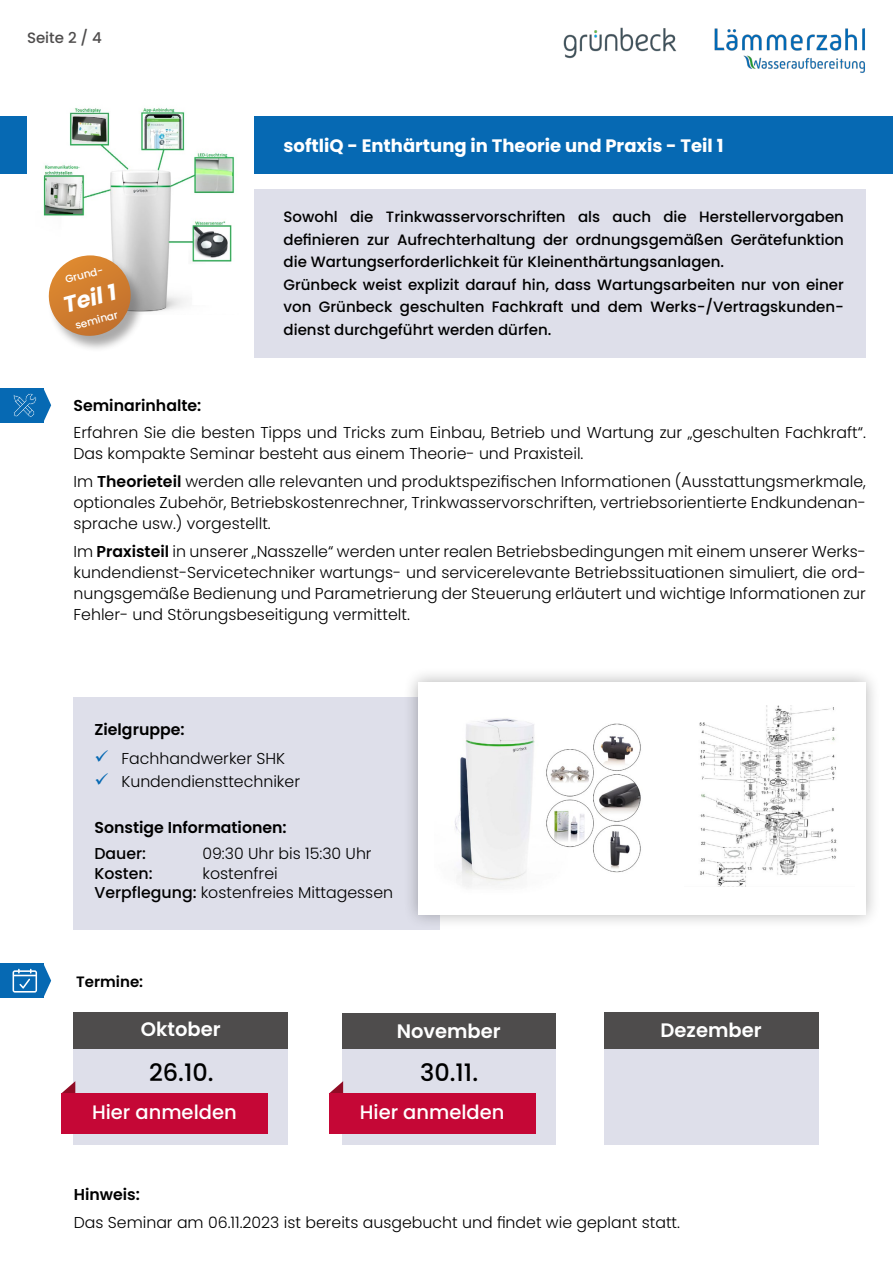
<style>
.page{position:relative;width:893px;height:1263px;background:#fff}
.page>*{position:absolute;margin:0;border:0;box-sizing:border-box;transform-origin:0 0}
.t1{font:500 24px "Poppins";color:#000}
.t2{font:italic 700 22.5px "Poppins";color:#fff}
.t3{font:500 19.5px "Poppins";color:#fff}
.t4{font:600 19.5px "Poppins";color:#fff}
.t5{font:700 18px "Poppins";color:#fff}
.t6{font:300 15.75px/21px "Poppins";color:#000}
.t7{font:600 15.75px "Poppins";color:#000}
.t8{font:500 15.75px "Poppins";color:#000}
.t9{font:500 15px/22.5px "Poppins";color:#000}
.t10{font:500 15px "Poppins";color:#4e4c4c}
.t11{font:600 15px "Poppins";color:#000}
.t12{font:500 10.5px "Poppins";color:#fff}
.s1{font-weight:600}
.s2{font-weight:500}
</style>
<div class="page">
<div style="left:254px;top:189px;width:612px;height:169px;background:#dedfea"></div>
<div style="left:342px;top:1013px;width:214px;height:37px;background:#4e4c4c"></div>
<div style="left:342px;top:1049px;width:214px;height:96px;background:#dedfea"></div>
<svg style="left:329px;top:1081px;width:14px;height:12px"></svg>
<div style="left:329px;top:1093px;width:207px;height:41px;background:#c50736"></div>
<div style="left:254px;top:116px;width:639px;height:58px;background:#0669b3"></div>
<img style="left:714px;top:28px;width:151px;height:45px">
<img style="left:563px;top:28px;width:113px;height:30px">
<div style="left:0;top:116px;width:27px;height:58px;background:#0669b3"></div>
<img style="left:43px;top:108px;width:192px;height:204px">
<div style="left:48px;top:256px;width:98px;height:96px;background:#4e4c4c;opacity:.48"></div>
<svg style="left:44px;top:255px;width:91px;height:85px"></svg>
<div style="left:604px;top:1012px;width:214px;height:37px;background:#4e4c4c"></div>
<div style="left:74px;top:1012px;width:214px;height:37px;background:#4e4c4c"></div>
<div style="left:74px;top:1049px;width:214px;height:96px;background:#dedfea"></div>
<div style="left:604px;top:1049px;width:214px;height:96px;background:#dedfea"></div>
<div style="left:0;top:963px;width:43px;height:35px;background:#0669b3"></div>
<svg style="left:43px;top:963px;width:8px;height:35px"></svg>
<svg style="left:13px;top:969px;width:24px;height:23px"></svg>
<div style="left:73px;top:697px;width:367px;height:232px;background:#dedfea"></div>
<div style="left:403px;top:667px;width:478px;height:262px;background:#000;opacity:.3"></div>
<div style="left:418px;top:682px;width:448px;height:232px;background:#fff"></div>
<img style="left:699px;top:706px;width:138px;height:181px">
<img style="left:455px;top:718px;width:186px;height:169px">
<div style="left:0;top:388px;width:43px;height:34px;background:#0669b3"></div>
<svg style="left:13px;top:393px;width:24px;height:24px"></svg>
<svg style="left:43px;top:388px;width:8px;height:34px"></svg>
<svg style="left:62px;top:1081px;width:13px;height:12px"></svg>
<div style="left:61px;top:1093px;width:207px;height:41px;background:#c50736"></div>
<p class="t10" style="left:27px;top:29px;width:76px">Seite 2 / 4</p>
<p class="t12" style="left:64px;top:274px;width:45px;rotate:-15deg">Grund-</p>
<p class="t12" style="left:74px;top:319px;width:45px;rotate:-15deg">seminar</p>
<h2 class="t2" style="left:60px;top:292px;width:56px;rotate:-15deg">Teil 1</h2>
<p class="t5" style="left:284px;top:136px;width:441px">softliQ - Enthärtung in Theorie und Praxis - Teil 1</p>
<p class="t9" style="left:284px;top:206px;width:562px">Sowohl die Trinkwasservorschriften als auch die Herstellervorgaben definieren zur Aufrechterhaltung der ordnungsgemäßen Gerätefunktion die Wartungserforderlichkeit für Kleinenthärtungsanlagen.<br>Grünbeck weist explizit darauf hin, dass Wartungsarbeiten nur von einer von Grünbeck geschulten Fachkraft und dem Werks-/Vertragskunden&shy;dienst durchgeführt werden dürfen.</p>
<p class="t7" style="left:73px;top:396px;width:129px">Seminarinhalte:</p>
<p class="t6" style="left:73px;top:422px;width:794px">Erfahren Sie die besten Tipps und Tricks zum Einbau, Betrieb und Wartung zur „geschulten Fachkraft“.<br>Das kompakte Seminar besteht aus einem Theorie- und Praxisteil.</p>
<p class="t6" style="left:73px;top:471px;width:794px;text-align:justify">Im <span class="s1">Theorieteil</span> werden alle relevanten und produktspezifischen Informationen (Ausstattungsmerkmale, optionales Zubehör, Betriebskostenrechner, Trinkwasservorschriften, vertriebsorientierte Endkundenan&shy;sprache usw.) vorgestellt.</p>
<p class="t6" style="left:73px;top:541px;width:794px;text-align:justify">Im <span class="s1">Praxisteil</span> in unserer „Nasszelle“ werden unter realen Betriebsbedingungen mit einem unserer Werks&shy;kundendienst-Servicetechniker wartungs- und servicerelevante Betriebssituationen simuliert, die ord&shy;nungsgemäße Bedienung und Parametrierung der Steuerung erläutert und wichtige Informationen zur Fehler- und Störungsbeseitigung vermittelt.</p>
<p class="t7" style="left:94px;top:720px;width:92px">Zielgruppe:</p>
<p class="t6" style="left:121px;top:748px;width:180px;line-height:22.5px">Fachhandwerker SHK<br>Kundendiensttechniker</p>
<p class="t7" style="left:94px;top:818px;width:194px">Sonstige Informationen:</p>
<p class="t8" style="left:94px;top:844px;width:53px">Dauer:</p>
<p class="t6" style="left:202px;top:843px;width:171px">09:30 Uhr bis 15:30 Uhr</p>
<p class="t8" style="left:94px;top:864px;width:60px">Kosten:</p>
<p class="t6" style="left:94px;top:863px;width:300px;line-height:19.5px;text-align:center">kostenfrei<br><span class="s2">Verpflegung:</span> kostenfreies Mittagessen</p>
<p class="t11" style="left:76px;top:973px;width:68px">Termine:</p>
<p class="t4" style="left:141px;top:1018px;width:81px">Oktober</p>
<p class="t4" style="left:661px;top:1019px;width:103px">Dezember</p>
<p class="t4" style="left:397px;top:1019px;width:106px">November</p>
<h1 class="t1" style="left:149px;top:1059px;width:66px">26.10.</h1>
<p class="t3" style="left:92px;top:1101px;width:146px">Hier anmelden</p>
<h1 class="t1" style="left:420px;top:1059px;width:60px">30.11.</h1>
<p class="t3" style="left:360px;top:1101px;width:146px">Hier anmelden</p>
<p class="t7" style="left:74px;top:1185px;width:68px">Hinweis:</p>
<p class="t6" style="left:74px;top:1212px;width:608px">Das Seminar am 06.11.2023 ist bereits ausgebucht und findet wie geplant statt.</p>
</div>
